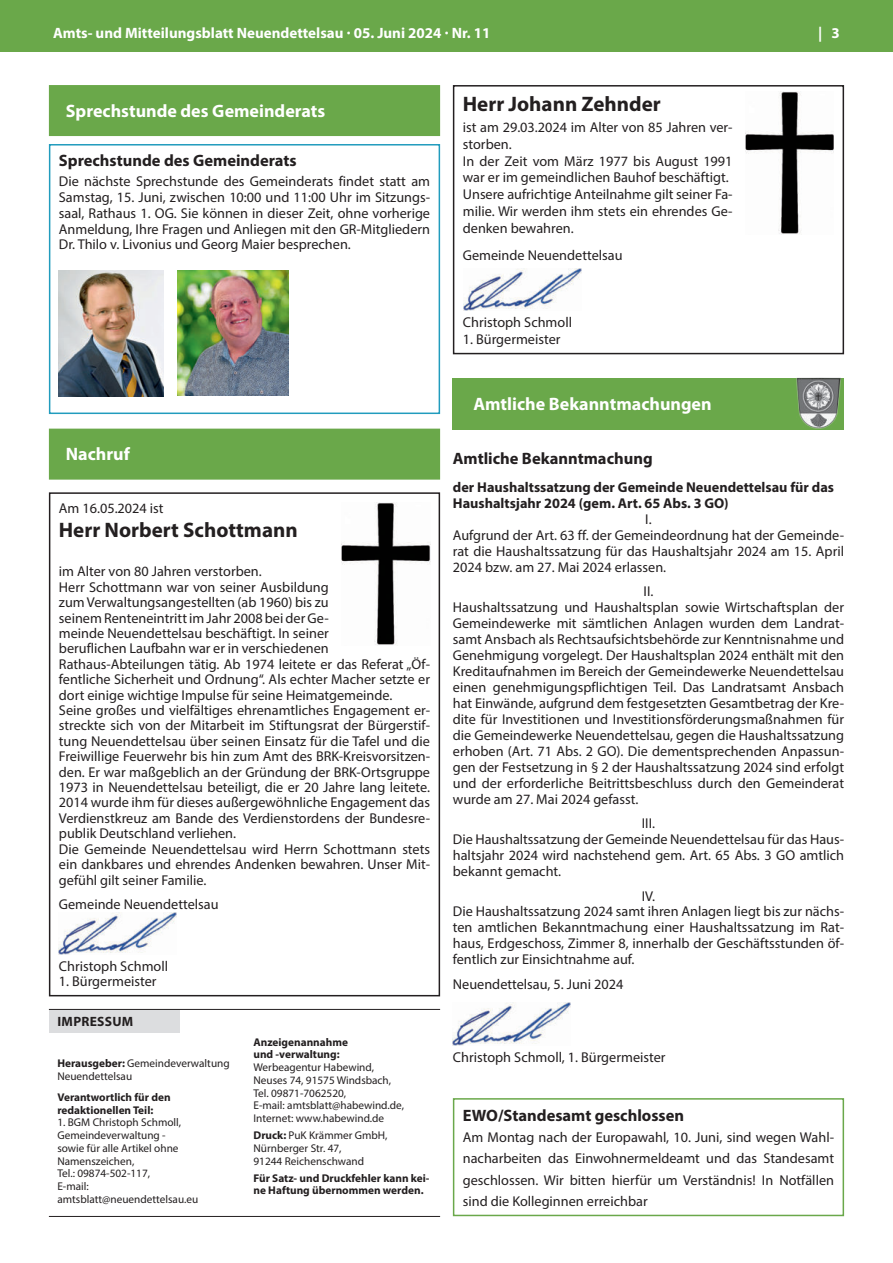
<style>
.page{position:relative;width:893px;height:1263px;background:#fff}
.page>*{position:absolute;margin:0;border:0;box-sizing:border-box;transform-origin:0 0}
.t1{font:700 21px "Myriad Pro";color:#231f20}
.t2{font:700 18px "Myriad Pro";color:#fff}
.t3{font:700 16.5px "Myriad Pro";color:#231f20}
.t4{font:700 15px "Myriad Pro";color:#fff}
.t5{font:14.25px/15.9px "Myriad Pro";color:#231f20}
.t6{font:700 14.25px/15.9px "Myriad Pro";color:#231f20}
.t7{font:700 13.5px "Myriad Pro";letter-spacing:.02em;color:#231f20}
.t8{font:11.25px/12.8px "Myriad Pro";color:#231f20}
.t9{font:700 11.25px/12.8px "Myriad Pro";color:#231f20}
.s1{font-weight:700}
</style>
<div class="page">
<div style="left:0;top:0;width:893px;height:51px;background:#6aa84a"></div>
<div style="left:453px;top:378px;width:391px;height:51px;background:#6aa84a"></div>
<img style="left:796px;top:378px;width:44px;height:51px">
<div style="left:49px;top:85px;width:391px;height:51px;background:#6aa84a"></div>
<div style="left:49px;top:429px;width:391px;height:51px;background:#6aa84a"></div>
<div style="left:49px;top:1009px;width:130px;height:24px;background:#dcdddf"></div>
<hr style="left:49px;top:1216px;width:391px;height:1px;background:#231f20">
<hr style="left:49px;top:1009px;width:391px;height:1px;background:#231f20">
<img style="left:178px;top:270px;width:111px;height:126px">
<img style="left:59px;top:270px;width:104px;height:126px">
<div style="left:49px;top:144px;width:391px;height:270px;border:1px solid #219cbd"></div>
<img style="left:342px;top:503px;width:88px;height:142px">
<img style="left:59px;top:912px;width:117px;height:43px">
<div style="left:453px;top:85px;width:391px;height:269px;border:1px solid #231f20"></div>
<img style="left:745px;top:92px;width:89px;height:142px">
<div style="left:453px;top:1098px;width:391px;height:118px;border:1px solid #6aa84a"></div>
<img style="left:463px;top:268px;width:118px;height:43px">
<img style="left:453px;top:1002px;width:118px;height:43px">
<p class="t4" style="left:53px;top:25px;width:439px">Amts- und Mitteilungsblatt Neuendettelsau · 05. Juni 2024 · Nr. 11</p>
<p class="t4" style="left:818px;top:25px;width:23px">| 3</p>
<p class="t2" style="left:66px;top:101px;width:261px">Sprechstunde des Gemeinderats</p>
<p class="t3" style="left:59px;top:152px;width:239px">Sprechstunde des Gemeinderats</p>
<p class="t5" style="left:59px;top:174px;width:373px;text-align:justify">Die nächste Sprechstunde des Gemeinderats findet statt am Samstag, 15. Juni, zwischen 10:00 und 11:00 Uhr im Sitzungs&shy;saal, Rathaus 1. OG. Sie können in dieser Zeit, ohne vorherige Anmeldung, Ihre Fragen und Anliegen mit den GR-Mitgliedern Dr. Thilo v. Livonius und Georg Maier besprechen.</p>
<p class="t2" style="left:66px;top:445px;width:66px">Nachruf</p>
<p class="t5" style="left:59px;top:500px;width:106px">Am 16.05.2024 ist</p>
<h1 class="t1" style="left:59px;top:519px;width:240px">Herr Norbert Schottmann</h1>
<p class="t5" style="left:59px;top:564px;width:373px;line-height:15.5px">im Alter von 80 Jahren verstorben.<br>Herr Schottmann war von seiner Ausbildung<br>zum Verwaltungsangestellten (ab 1960) bis zu<br>seinem Renteneintritt im Jahr 2008 bei der Ge-<br>meinde Neuendettelsau beschäftigt. In seiner<br>beruflichen Laufbahn war er in verschiedenen Rathaus-Abteilungen tätig. Ab 1974 leitete er das Referat „Öf&shy;fentliche Sicherheit und Ordnung“. Als echter Macher setzte er dort einige wichtige Impulse für seine Heimatgemeinde.<br>Seine großes und vielfältiges ehrenamtliches Engagement er&shy;streckte sich von der Mitarbeit im Stiftungsrat der Bürgerstif&shy;tung Neuendettelsau über seinen Einsatz für die Tafel und die Freiwillige Feuerwehr bis hin zum Amt des BRK-Kreisvorsitzen&shy;den. Er war maßgeblich an der Gründung der BRK-Ortsgruppe 1973 in Neuendettelsau beteiligt, die er 20 Jahre lang leitete.<br>2014 wurde ihm für dieses außergewöhnliche Engagement das Verdienstkreuz am Bande des Verdienstordens der Bundesre&shy;publik Deutschland verliehen.<br>Die Gemeinde Neuendettelsau wird Herrn Schottmann stets ein dankbares und ehrendes Andenken bewahren. Unser Mit&shy;gefühl gilt seiner Familie.</p>
<p class="t5" style="left:59px;top:896px;width:161px">Gemeinde Neuendettelsau</p>
<p class="t5" style="left:59px;top:958px;width:111px">Christoph Schmoll</p>
<p class="t5" style="left:59px;top:973px;width:99px">1. Bürgermeister</p>
<p class="t7" style="left:58px;top:1015px;width:77px">IMPRESSUM</p>
<p class="t8" style="left:57px;top:1056px;width:174px"><span class="s1">Herausgeber:</span> Gemeindeverwaltung<br>Neuendettelsau</p>
<p class="t9" style="left:57px;top:1091px;width:115px">Verantwortlich für den redaktionellen Teil:</p>
<p class="t8" style="left:57px;top:1116px;width:142px">1. BGM Christoph Schmoll,<br>Gemeindeverwaltung -<br>sowie für alle Artikel ohne<br>Namenszeichen,<br>Tel.: 09874-502-117,<br>E-mail: amtsblatt@neuendettelsau.eu</p>
<p class="t9" style="left:253px;top:1036px;width:96px">Anzeigenannahme und -verwaltung:</p>
<p class="t8" style="left:253px;top:1061px;width:152px">Werbeagentur Habewind,<br>Neuses 74, 91575 Windsbach,<br>Tel. 09871-7062520,<br>E-mail: amtsblatt@habewind.de,<br>Internet: www.habewind.de</p>
<p class="t8" style="left:253px;top:1129px;width:136px"><span class="s1">Druck:</span> PuK Krämmer GmbH,<br>Nürnberger Str. 47,<br>91244 Reichenschwand</p>
<p class="t9" style="left:253px;top:1172px;width:177px">Für Satz- und Druckfehler kann kei&shy;ne Haftung übernommen werden.</p>
<h1 class="t1" style="left:463px;top:93px;width:199px">Herr Johann Zehnder</h1>
<p class="t5" style="left:463px;top:119px;width:271px;line-height:16.8px">ist am 29.03.2024 im Alter von 85 Jahren ver&shy;storben.<br>In der Zeit vom März 1977 bis August 1991 war er im gemeindlichen Bauhof beschäftigt.<br>Unsere aufrichtige Anteilnahme gilt seiner Fa&shy;milie. Wir werden ihm stets ein ehrendes Ge&shy;denken bewahren.</p>
<p class="t5" style="left:463px;top:247px;width:161px">Gemeinde Neuendettelsau</p>
<p class="t5" style="left:463px;top:314px;width:111px">Christoph Schmoll</p>
<p class="t5" style="left:463px;top:331px;width:99px">1. Bürgermeister</p>
<p class="t2" style="left:473px;top:397px;width:240px">Amtliche Bekanntmachungen</p>
<p class="t3" style="left:453px;top:449px;width:201px">Amtliche Bekanntmachung</p>
<p class="t6" style="left:453px;top:480px;width:383px">der Haushaltssatzung der Gemeinde Neuendettelsau für das<br>Haushaltsjahr 2024 (gem. Art. 65 Abs. 3 GO)</p>
<p class="t5" style="left:453px;top:511px;width:393px;text-indent:192px">I.<br>Aufgrund der Art. 63 ff. der Gemeindeordnung hat der Gemeinde&shy;rat die Haushaltssatzung für das Haushaltsjahr 2024 am 15. April 2024 bzw. am 27. Mai 2024 erlassen.</p>
<p class="t5" style="left:453px;top:583px;width:393px;text-indent:191px">II.<br>Haushaltssatzung und Haushaltsplan sowie Wirtschaftsplan der Gemeindewerke mit sämtlichen Anlagen wurden dem Landrat&shy;samt Ansbach als Rechtsaufsichtsbehörde zur Kenntnisnahme und Genehmigung vorgelegt. Der Haushaltsplan 2024 enthält mit den Kreditaufnahmen im Bereich der Gemeindewerke Neuendettelsau einen genehmigungspflichtigen Teil. Das Landratsamt Ansbach hat Einwände, aufgrund dem festgesetzten Gesamtbetrag der Kre&shy;dite für Investitionen und Investitionsförderungsmaßnahmen für die Gemeindewerke Neuendettelsau, gegen die Haushaltssatzung erhoben (Art. 71 Abs. 2 GO). Die dementsprechenden Anpassun&shy;gen der Festsetzung in § 2 der Haushaltssatzung 2024 sind erfolgt und der erforderliche Beitrittsbeschluss durch den Gemeinderat wurde am 27. Mai 2024 gefasst.</p>
<p class="t5" style="left:453px;top:815px;width:393px;text-indent:189px">III.<br>Die Haushaltssatzung der Gemeinde Neuendettelsau für das Haus&shy;haltsjahr 2024 wird nachstehend gem. Art. 65 Abs. 3 GO amtlich bekannt gemacht.</p>
<p class="t5" style="left:453px;top:887px;width:393px;text-indent:189px">IV.<br>Die Haushaltssatzung 2024 samt ihren Anlagen liegt bis zur nächs&shy;ten amtlichen Bekanntmachung einer Haushaltssatzung im Rat&shy;haus, Erdgeschoss, Zimmer 8, innerhalb der Geschäftsstunden öf&shy;fentlich zur Einsichtnahme auf.</p>
<p class="t5" style="left:453px;top:976px;width:172px">Neuendettelsau, 5. Juni 2024</p>
<p class="t5" style="left:453px;top:1049px;width:214px">Christoph Schmoll, 1. Bürgermeister</p>
<p class="t3" style="left:463px;top:1106px;width:223px">EWO/Standesamt geschlossen</p>
<p class="t5" style="left:463px;top:1126px;width:373px;line-height:21.5px;text-align:justify">Am Montag nach der Europawahl, 10. Juni, sind wegen Wahl&shy;nacharbeiten das Einwohnermeldeamt und das Standesamt geschlossen. Wir bitten hierfür um Verständnis! In Notfällen sind die Kolleginnen erreichbar</p>
</div>
